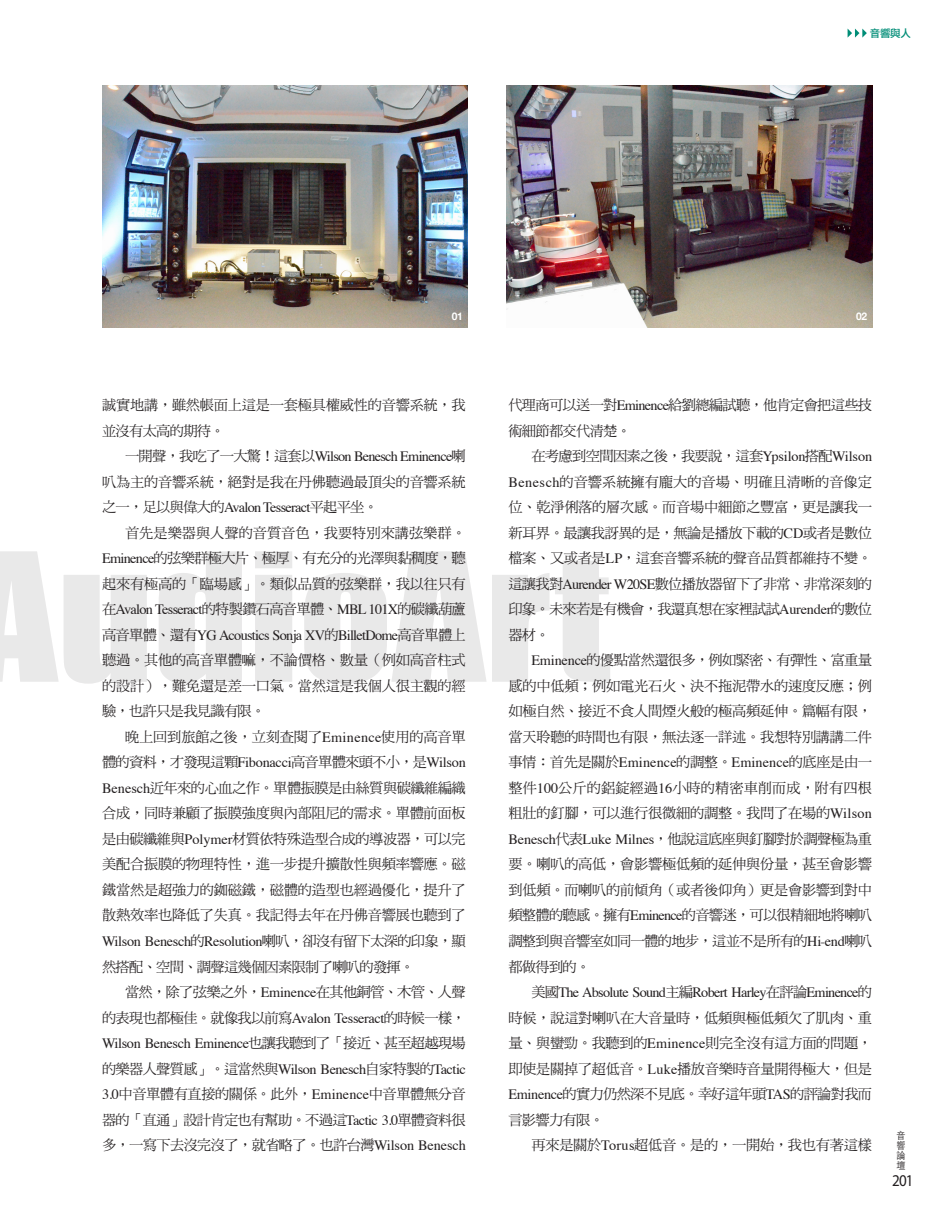
<style>
.page{position:relative;width:936px;height:1212px;background:#fff}
.page>*{position:absolute;margin:0;border:0;box-sizing:border-box;transform-origin:0 0}
.t1{font:165px "Impact";color:#231f20;scale:1.11 1}
.t2{font:16.5px "Myriad Pro";color:#231f20;scale:.91 1}
.內文{font:14.25px/25.5px "DF Ming Std W5";letter-spacing:-.045em;color:#231f20;text-align:justify}
.內文-2{font:14.25px/25.5px "DF Ming Std W5";letter-spacing:-.02em;color:#231f20}
.t3{font:700 10.5px "Helvetica Neue";color:#fff}
.t4{font:10.5px "DF Li Hei Std W5";color:#008d77}
.t5{font:300 9.9px/10.2px "ST Heiti TC";color:#231f20;text-align:justify;scale:.91 1}
.s1{font-family:"Times"}
</style>
<div class="page">
<img style="left:102px;top:85px;width:366px;height:242px">
<img style="left:506px;top:85px;width:366px;height:242px">
<svg style="left:847px;top:29px;width:19px;height:9px"></svg>
<p class="t4" style="left:869px;top:27px;width:43px">音響與人</p>
<p class="t3" style="left:452px;top:308px;width:13px">01</p>
<p class="t3" style="left:856px;top:308px;width:13px">02</p>
<p class="內文-2" style="left:102px;top:392px;width:365px">誠實地講，雖然帳面上這是一套極具權威性的音響系統，我並沒有太高的期待。</p>
<p class="內文" style="left:102px;top:443px;width:365px;text-indent:23px">一開聲，我吃了一大驚！這套以<span class="s1">Wilson Benesch Eminence</span>喇叭為主的音響系統，絕對是我在丹佛聽過最頂尖的音響系統之一，足以與偉大的<span class="s1">Avalon Tesseract</span>平起平坐。</p>
<p class="內文" style="left:102px;top:520px;width:365px;text-indent:23px">首先是樂器與人聲的音質音色，我要特別來講弦樂群。<span class="s1">Eminence</span>的弦樂群極大片、極厚、有充分的光澤與黏稠度，聽起來有極高的「臨場感」。類似品質的弦樂群，我以往只有在<span class="s1">Avalon Tesseract</span>的特製鑽石高音單體、<span class="s1">MBL 101X</span>的碳纖葫蘆高音單體、還有<span class="s1">YG Acoustics Sonja XV</span>的<span class="s1">BilletDome</span>高音單體上聽過。其他的高音單體嘛，不論價格、數量（例如高音柱式的設計），難免還是差一口氣。當然這是我個人很主觀的經驗，也許只是我見識有限。</p>
<p class="內文" style="left:102px;top:724px;width:365px;text-indent:23px">晚上回到旅館之後，立刻查閱了<span class="s1">Eminence</span>使用的高音單體的資料，才發現這顆<span class="s1">Fibonacci</span>高音單體來頭不小，是<span class="s1">Wilson Benesch</span>近年來的心血之作。單體振膜是由絲質與碳纖維編織合成，同時兼顧了振膜強度與內部阻尼的需求。單體前面板是由碳纖維與<span class="s1">Polymer</span>材質依特殊造型合成的導波器，可以完美配合振膜的物理特性，進一步提升擴散性與頻率響應。磁鐵當然是超強力的銣磁鐵，磁體的造型也經過優化，提升了散熱效率也降低了失真。我記得去年在丹佛音響展也聽到了<span class="s1">Wilson Benesch</span>的<span class="s1">Resolution</span>喇叭，卻沒有留下太深的印象，顯然搭配、空間、調聲這幾個因素限制了喇叭的發揮。</p>
<p class="內文" style="left:102px;top:979px;width:365px;text-indent:23px">當然，除了弦樂之外，<span class="s1">Eminence</span>在其他銅管、木管、人聲的表現也都極佳。就像我以前寫<span class="s1">Avalon Tesseract</span>的時候一樣，<span class="s1">Wilson Benesch Eminence</span>也讓我聽到了「接近、甚至超越現場的樂器人聲質感」。這當然與<span class="s1">Wilson Benesch</span>自家特製的<span class="s1">Tactic 3.0</span>中音單體有直接的關係。此外，<span class="s1">Eminence</span>中音單體無分音器的「直通」設計肯定也有幫助。不過這<span class="s1">Tactic 3.0</span>單體資料很多，一寫下去沒完沒了，就省略了。也許台灣<span class="s1">Wilson Benesch</span></p>
<p class="內文" style="left:508px;top:392px;width:365px">代理商可以送一對<span class="s1">Eminence</span>給劉總編試聽，他肯定會把這些技術細節都交代清楚。</p>
<p class="內文" style="left:508px;top:443px;width:365px;text-indent:23px">在考慮到空間因素之後，我要說，這套<span class="s1">Ypsilon</span>搭配<span class="s1">Wilson Benesch</span>的音響系統擁有龐大的音場、明確且清晰的音像定位、乾淨俐落的層次感。而音場中細節之豐富，更是讓我一新耳界。最讓我訝異的是，無論是播放下載的<span class="s1">CD</span>或者是數位檔案、又或者是<span class="s1">LP</span>，這套音響系統的聲音品質都維持不變。這讓我對<span class="s1">Aurender W20SE</span>數位播放器留下了非常、非常深刻的印象。未來若是有機會，我還真想在家裡試試<span class="s1">Aurender</span>的數位器材。</p>
<p class="內文" style="left:508px;top:647px;width:365px;text-indent:23px"><span class="s1">Eminence</span>的優點當然還很多，例如緊密、有彈性、富重量感的中低頻；例如電光石火、決不拖泥帶水的速度反應；例如極自然、接近不食人間煙火般的極高頻延伸。篇幅有限，當天聆聽的時間也有限，無法逐一詳述。我想特別講講二件事情：首先是關於<span class="s1">Eminence</span>的調整。<span class="s1">Eminence</span>的底座是由一整件<span class="s1">100</span>公斤的鋁錠經過<span class="s1">16</span>小時的精密車削而成，附有四根粗壯的釘腳，可以進行很微細的調整。我問了在場的<span class="s1">Wilson Benesch</span>代表<span class="s1">Luke Milnes</span>，他說這底座與釘腳對於調聲極為重要。喇叭的高低，會影響極低頻的延伸與份量，甚至會影響到低頻。而喇叭的前傾角（或者後仰角）更是會影響到對中頻整體的聽感。擁有<span class="s1">Eminence</span>的音響迷，可以很精細地將喇叭調整到與音響室如同一體的地步，這並不是所有的<span class="s1">Hi-end</span>喇叭都做得到的。</p>
<p class="內文" style="left:508px;top:979px;width:365px;text-indent:23px">美國<span class="s1">The Absolute Sound</span>主編<span class="s1">Robert Harley</span>在評論<span class="s1">Eminence</span>的時候，說這對喇叭在大音量時，低頻與極低頻欠了肌肉、重量、與蠻勁。我聽到的<span class="s1">Eminence</span>則完全沒有這方面的問題，即使是關掉了超低音。<span class="s1">Luke</span>播放音樂時音量開得極大，但是<span class="s1">Eminence</span>的實力仍然深不見底。幸好這年頭<span class="s1">TAS</span>的評論對我而言影響力有限。</p>
<p class="內文-2" style="left:531px;top:1132px;width:342px">再來是關於<span class="s1">Torus</span>超低音。是的，一開始，我也有著這樣</p>
<h1 class="t1" style="left:-35px;top:489px;width:583px">AudioArt</h1>
<p class="t5" style="left:896px;top:1129px;width:11px">音響論壇</p>
<p class="t2" style="left:892px;top:1170px;width:25px">201</p>
</div>
